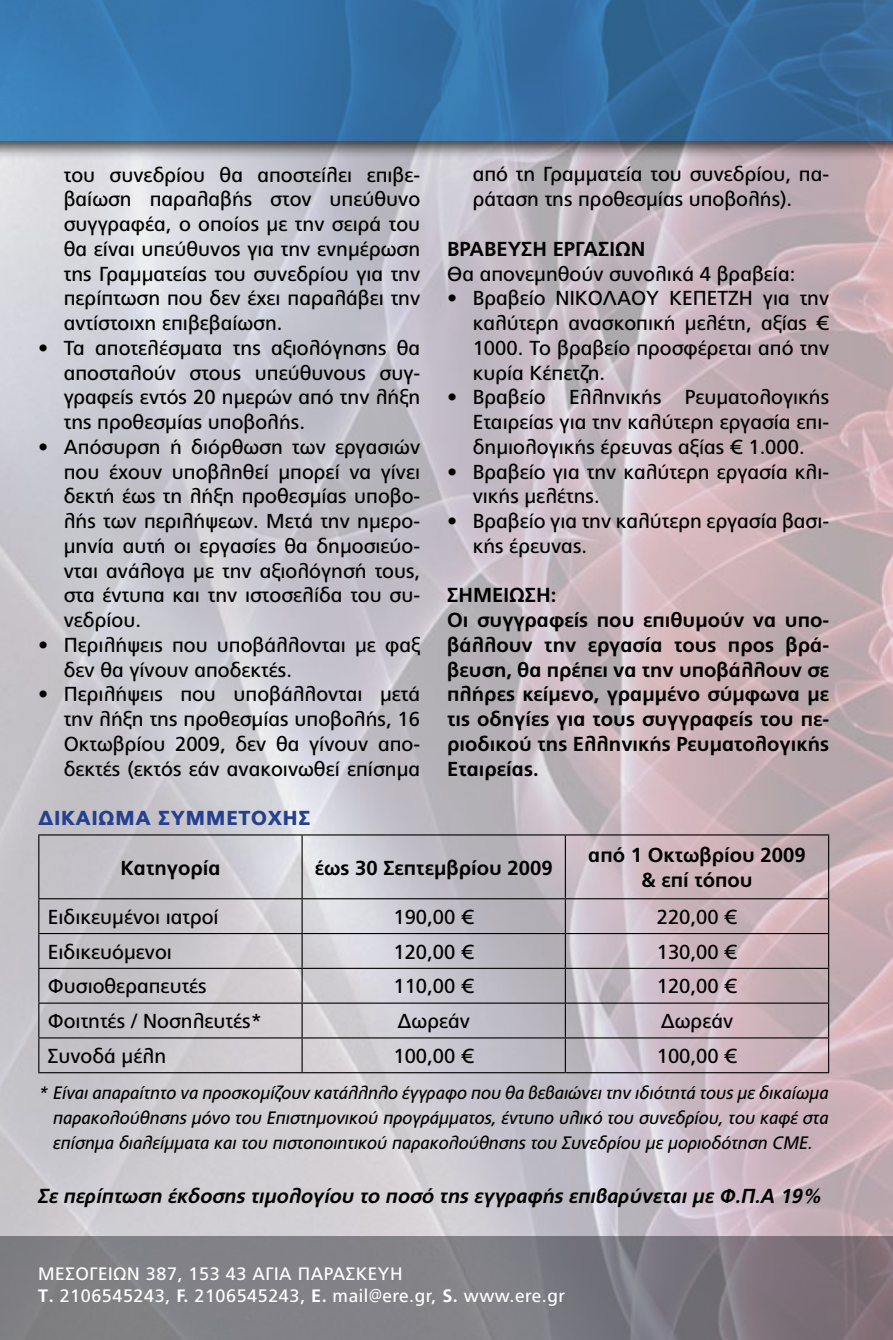
<style>
.page{position:relative;width:893px;height:1340px;background:#fff}
.page>*{position:absolute;margin:0;border:0;box-sizing:border-box;transform-origin:0 0}
.t1{font:20.25px/24.8px "PF Catalog";color:#000;text-align:justify}
.t2{font:700 20.25px/24.8px "PF Catalog";color:#000}
.t3{font:italic 700 20.25px "PF Catalog";color:#000}
.t4{font:900 20.25px "PF Catalog";letter-spacing:.02em;color:#25408f}
.t5{font:italic 18px/24.8px "PF Catalog";color:#000;text-align:justify}
.t6{font:18px/22.5px "PF Catalog";letter-spacing:.03em;color:#fff}
.s1{font-weight:700}
</style>
<div class="page">
<img style="left:0;top:165px;width:893px;height:1071px">
<svg style="left:0;top:1236px;width:893px;height:103px;background:#7e7b81"></svg>
<div style="left:0;top:0;width:893px;height:165px;background:#000;opacity:.75"></div>
<svg style="left:0;top:0;width:893px;height:140px;background:#3670a5"></svg>
<hr style="left:38px;top:834px;width:264px;height:1px;background:#000">
<hr style="left:38px;top:835px;width:1px;height:63px;background:#000">
<hr style="left:302px;top:834px;width:263px;height:1px;background:#000">
<hr style="left:302px;top:835px;width:1px;height:63px;background:#000">
<hr style="left:565px;top:834px;width:264px;height:1px;background:#000">
<hr style="left:565px;top:835px;width:1px;height:63px;background:#000">
<hr style="left:828px;top:835px;width:1px;height:63px;background:#000">
<hr style="left:38px;top:898px;width:264px;height:1px;background:#000">
<hr style="left:38px;top:899px;width:1px;height:34px;background:#000">
<hr style="left:302px;top:898px;width:263px;height:1px;background:#000">
<hr style="left:302px;top:899px;width:1px;height:34px;background:#000">
<hr style="left:565px;top:898px;width:264px;height:1px;background:#000">
<hr style="left:565px;top:899px;width:1px;height:34px;background:#000">
<hr style="left:828px;top:899px;width:1px;height:34px;background:#000">
<hr style="left:38px;top:933px;width:264px;height:1px;background:#000">
<hr style="left:38px;top:934px;width:1px;height:33px;background:#000">
<hr style="left:302px;top:933px;width:263px;height:1px;background:#000">
<hr style="left:302px;top:934px;width:1px;height:33px;background:#000">
<hr style="left:565px;top:933px;width:264px;height:1px;background:#000">
<hr style="left:565px;top:934px;width:1px;height:33px;background:#000">
<hr style="left:828px;top:934px;width:1px;height:33px;background:#000">
<hr style="left:38px;top:967px;width:264px;height:1px;background:#000">
<hr style="left:38px;top:968px;width:1px;height:34px;background:#000">
<hr style="left:302px;top:967px;width:263px;height:1px;background:#000">
<hr style="left:302px;top:968px;width:1px;height:34px;background:#000">
<hr style="left:565px;top:967px;width:264px;height:1px;background:#000">
<hr style="left:565px;top:968px;width:1px;height:34px;background:#000">
<hr style="left:828px;top:968px;width:1px;height:34px;background:#000">
<hr style="left:38px;top:1002px;width:264px;height:1px;background:#000">
<hr style="left:38px;top:1003px;width:1px;height:34px;background:#000">
<hr style="left:302px;top:1002px;width:263px;height:1px;background:#000">
<hr style="left:302px;top:1003px;width:1px;height:34px;background:#000">
<hr style="left:565px;top:1002px;width:264px;height:1px;background:#000">
<hr style="left:565px;top:1003px;width:1px;height:34px;background:#000">
<hr style="left:828px;top:1003px;width:1px;height:34px;background:#000">
<hr style="left:38px;top:1037px;width:264px;height:1px;background:#000">
<hr style="left:38px;top:1038px;width:1px;height:34px;background:#000">
<hr style="left:302px;top:1037px;width:263px;height:1px;background:#000">
<hr style="left:302px;top:1038px;width:1px;height:34px;background:#000">
<hr style="left:565px;top:1037px;width:264px;height:1px;background:#000">
<hr style="left:565px;top:1038px;width:1px;height:34px;background:#000">
<hr style="left:828px;top:1038px;width:1px;height:34px;background:#000">
<hr style="left:38px;top:1072px;width:264px;height:1px;background:#000">
<hr style="left:302px;top:1072px;width:263px;height:1px;background:#000">
<hr style="left:565px;top:1072px;width:264px;height:1px;background:#000">
<p class="t1" style="left:64px;top:162px;width:358px">του συνεδρίου θα αποστείλει επιβε&shy;βαίωση παραλαβής στον υπεύθυνο συγγραφέα, ο οποίος με την σειρά του θα είναι υπεύθυνος για την ενημέρωση της Γραμματείας του συνεδρίου για την περίπτωση που δεν έχει παραλάβει την αντίστοιχη επιβεβαίωση.</p>
<p class="t1" style="left:64px;top:336px;width:358px;text-indent:-26px">• Τα αποτελέσματα της αξιολόγησης θα αποσταλούν στους υπεύθυνους συγ&shy;γραφείς εντός 20 ημερών από την λήξη της προθεσμίας υποβολής.</p>
<p class="t1" style="left:64px;top:434px;width:358px;text-indent:-25px">• Απόσυρση ή διόρθωση των εργασιών που έχουν υποβληθεί μπορεί να γίνει δεκτή έως τη λήξη προθεσμίας υποβο&shy;λής των περιλήψεων. Μετά την ημερο&shy;μηνία αυτή οι εργασίες θα δημοσιεύο&shy;νται ανάλογα με την αξιολόγησή τους, στα έντυπα και την ιστοσελίδα του συ&shy;νεδρίου.</p>
<p class="t1" style="left:64px;top:632px;width:358px;text-indent:-26px">• Περιλήψεις που υποβάλλονται με φαξ δεν θα γίνουν αποδεκτές.</p>
<p class="t1" style="left:64px;top:682px;width:358px;text-indent:-25px">• Περιλήψεις που υποβάλλονται μετά την λήξη της προθεσμίας υποβολής, 16<br>Οκτωβρίου 2009, δεν θα γίνουν απο&shy;δεκτές (εκτός εάν ανακοινωθεί επίσημα</p>
<p class="t1" style="left:473px;top:162px;width:358px">από τη Γραμματεία του συνεδρίου, πα&shy;ράταση της προθεσμίας υποβολής).</p>
<p class="t2" style="left:447px;top:236px;width:200px">Βράβευση Εργασιών</p>
<p class="t1" style="left:447px;top:261px;width:350px">Θα απονεμηθούν συνολικά 4 βραβεία:</p>
<p class="t1" style="left:473px;top:286px;width:358px;text-indent:-26px">• Βραβείο ΝΙΚΟΛΑΟΥ ΚΕΠΕΤΖΗ για την καλύτερη ανασκοπική μελέτη, αξίας € 1000. Το βραβείο προσφέρεται από την κυρία Κέπετζη.</p>
<p class="t1" style="left:473px;top:385px;width:358px;text-indent:-26px">• Βραβείο Ελληνικής Ρευματολογικής Εταιρείας για την καλύτερη εργασία επι&shy;δημιολογικής έρευνας αξίας € 1.000.</p>
<p class="t1" style="left:473px;top:459px;width:358px;text-indent:-25px">• Βραβείο για την καλύτερη εργασία κλι&shy;νικής μελέτης.</p>
<p class="t1" style="left:473px;top:509px;width:358px;text-indent:-26px">• Βραβείο για την καλύτερη εργασία βασι&shy;κής έρευνας.</p>
<p class="t2" style="left:447px;top:583px;width:57px">Σημείωσ</p>
<p class="t2" style="left:447px;top:583px;width:383px;text-indent:89px">η:<br>Οι συγγραφείς που επιθυμούν να υπο&shy;βάλλουν την εργασία τους προς βρά&shy;βευση, θα πρέπει να την υποβάλλουν σε πλήρες κείμενο, γραμμένο σύμφωνα με τις οδηγίες για τους συγγραφείς του πε&shy;ριοδικού της Ελληνικής Ρευματολογικής<br>Εταιρείας.</p>
<p class="t4" style="left:38px;top:806px;width:274px">ΔΙΚΑΙΩΜΑ ΣΥΜΜΕΤΟΧΗΣ</p>
<p class="t2" style="left:120px;top:855px;width:102px">Κατηγορία</p>
<p class="t2" style="left:315px;top:855px;width:239px">έως 30 Σεπτεμβρίου 2009</p>
<p class="t2" style="left:588px;top:842px;width:219px;text-align:center">από 1 Οκτωβρίου 2009 &amp; επί τόπου</p>
<p class="t1" style="left:48px;top:904px;width:172px">Ειδικευμένοι ιατροί</p>
<p class="t1" style="left:393px;top:904px;width:82px">190,00 €</p>
<p class="t1" style="left:657px;top:904px;width:82px">220,00 €</p>
<p class="t1" style="left:48px;top:939px;width:126px">Ειδικευόμενοι</p>
<p class="t1" style="left:393px;top:939px;width:82px">120,00 €</p>
<p class="t1" style="left:657px;top:939px;width:82px">130,00 €</p>
<p class="t1" style="left:48px;top:974px;width:160px">Φυσιοθεραπευτές</p>
<p class="t1" style="left:393px;top:974px;width:82px">110,00 €</p>
<p class="t1" style="left:657px;top:974px;width:82px">120,00 €</p>
<p class="t1" style="left:48px;top:1008px;width:216px">Φοιτητές / Νοσηλευτές*</p>
<p class="t1" style="left:397px;top:1008px;width:74px">Δωρεάν</p>
<p class="t1" style="left:661px;top:1008px;width:74px">Δωρεάν</p>
<p class="t1" style="left:48px;top:1043px;width:120px">Συνοδά μέλη</p>
<p class="t1" style="left:393px;top:1043px;width:82px">100,00 €</p>
<p class="t1" style="left:657px;top:1043px;width:82px">100,00 €</p>
<p class="t5" style="left:53px;top:1080px;width:777px;text-indent:-14px">* Είναι απαραίτητο να προσκομίζουν κατάλληλο έγγραφο που θα βεβαιώνει την ιδιότητά τους με δικαίωμα παρακολούθησης μόνο του Επιστημονικού προγράμματος, έντυπο υλικό του συνεδρίου, του καφέ στα επίσημα διαλείμματα και του πιστοποιητικού παρακολούθησης του Συνεδρίου με μοριοδότηση CME.</p>
<p class="t3" style="left:38px;top:1184px;width:786px">Σε περίπτωση έκδοσης τιμολογίου το ποσό της εγγραφής επιβαρύνεται με Φ.Π.Α 19%</p>
<p class="t6" style="left:38px;top:1262px;width:528px;text-indent:51px">γείων 387, 153 43 Αγία Παρασκευή<br><span class="s1">Τ.</span> 2106545243, <span class="s1">F.</span> 2106545243, <span class="s1">E.</span> mail@ere.gr, <span class="s1">S.</span> www.ere.gr</p>
<p class="t6" style="left:38px;top:1262px;width:29px">Μεσο</p>
</div>
